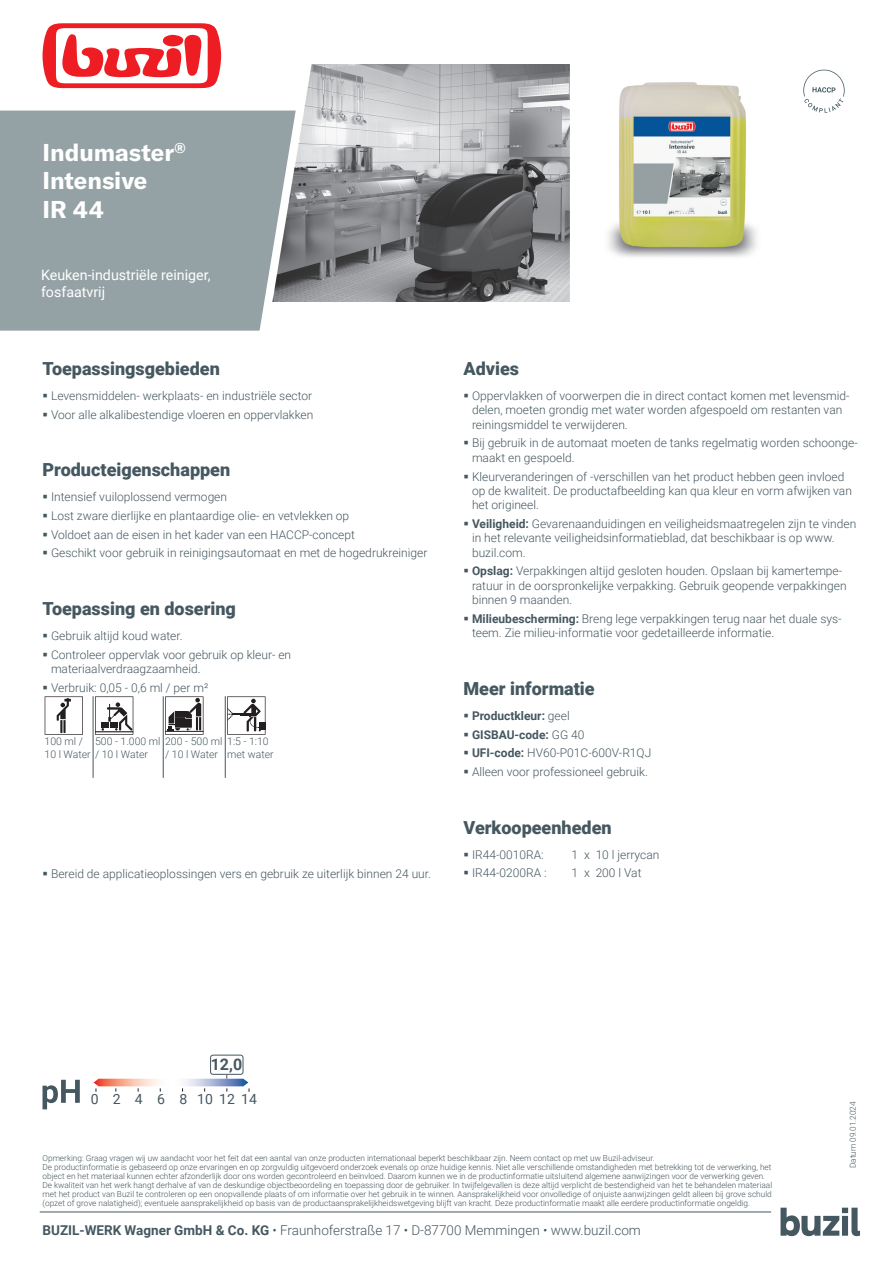
<style>
.page{position:relative;width:893px;height:1263px;background:#fff}
.page>*{position:absolute;margin:0;border:0;box-sizing:border-box;transform-origin:0 0}
.t1{font:700 24px/28.8px "GT America LCG";color:#fff}
.t2{font:900 18px "Roboto";color:#455760}
.t3{font:700 16.05px "Roboto";color:#455760}
.t4{font:14.25px/17.1px "Roboto";color:#fff}
.t5{font:13.95px "Roboto";color:#455760}
.t6{font:300 13.5px "Roboto";color:#455760}
.t7{font:300 12px/14.4px "Roboto";color:#455760}
.t8{font:700 12px "Roboto";color:#455760}
.t9{font:300 10.5px/12.6px "Roboto";color:#455760}
.t10{font:300 8.25px/9px "Roboto";color:#455760}
.s1{font-weight:700}
.s2{font-weight:300}
</style>
<div class="page">
<img style="left:269px;top:64px;width:300px;height:238px">
<svg style="left:803px;top:69px;width:42px;height:44px"></svg>
<svg style="left:43px;top:23px;width:178px;height:65px"></svg>
<div style="left:0;top:111px;width:296px;height:220px;background:#95a2a5"></div>
<svg style="left:45px;top:696px;width:38px;height:39px"></svg>
<svg style="left:95px;top:696px;width:38px;height:39px"></svg>
<hr style="left:93px;top:696px;width:1px;height:82px;background:#455760">
<svg style="left:165px;top:696px;width:38px;height:39px"></svg>
<hr style="left:163px;top:696px;width:1px;height:82px;background:#455760">
<svg style="left:227px;top:696px;width:39px;height:39px"></svg>
<hr style="left:225px;top:696px;width:1px;height:82px;background:#455760">
<hr style="left:40px;top:1212px;width:731px;height:1px;background:#455760">
<svg style="left:780px;top:1208px;width:80px;height:28px"></svg>
<img style="left:608px;top:82px;width:149px;height:175px">
<svg style="left:43px;top:1080px;width:37px;height:29px"></svg>
<svg style="left:94px;top:1075px;width:156px;height:17px"></svg>
<div style="left:210px;top:1054px;width:34px;height:21px;border:1px solid #455760;border-radius:2px"></div>
<h1 class="t1" style="left:43px;top:137px;width:145px">Indumaster<sup>®<br></sup>Intensive<br>IR 44</h1>
<p class="t4" style="left:41px;top:266px;width:171px">Keuken-industriële reiniger, fosfaatvrij</p>
<h2 class="t2" style="left:43px;top:356px;width:179px">Toepassingsgebieden</h2>
<p class="t7" style="left:43px;top:388px;width:271px">▪ Levensmiddelen- werkplaats- en industriële sector</p>
<p class="t7" style="left:43px;top:407px;width:272px">▪ Voor alle alkalibestendige vloeren en oppervlakken</p>
<h2 class="t2" style="left:43px;top:457px;width:189px">Producteigenschappen</h2>
<p class="t7" style="left:43px;top:489px;width:186px">▪ Intensief vuiloplossend vermogen</p>
<p class="t7" style="left:43px;top:508px;width:308px">▪ Lost zware dierlijke en plantaardige olie- en vetvlekken op</p>
<p class="t7" style="left:43px;top:527px;width:314px">▪ Voldoet aan de eisen in het kader van een HACCP-concept</p>
<p class="t7" style="left:43px;top:545px;width:386px">▪ Geschikt voor gebruik in reinigingsautomaat en met de hogedrukreiniger</p>
<h2 class="t2" style="left:43px;top:596px;width:195px">Toepassing en dosering</h2>
<p class="t7" style="left:43px;top:628px;width:142px">▪ Gebruik altijd koud water.</p>
<p class="t7" style="left:51px;top:647px;width:242px;text-indent:-9px">▪ Controleer oppervlak voor gebruik op kleur- en materiaalverdraagzaamheid.</p>
<p class="t7" style="left:43px;top:680px;width:167px">▪ Verbruik: 0,05 - 0,6 ml / per m²</p>
<p class="t9" style="left:45px;top:735px;width:105px">100 ml /<br>10 l Water / 10 l Water</p>
<p class="t9" style="left:165px;top:735px;width:59px;text-indent:-70px">500 - 1.000 ml 200 - 500 ml / 10 l Water</p>
<p class="t9" style="left:227px;top:735px;width:48px">1:5 - 1:10 met water</p>
<p class="t7" style="left:43px;top:866px;width:390px">▪ Bereid de applicatieoplossingen vers en gebruik ze uiterlijk binnen 24 uur.</p>
<h2 class="t2" style="left:463px;top:356px;width:57px">Advies</h2>
<p class="t7" style="left:472px;top:388px;width:379px;text-indent:-9px">▪ Oppervlakken of voorwerpen die in direct contact komen met levensmid&shy;delen, moeten grondig met water worden afgespoeld om restanten van reiningsmiddel te verwijderen.</p>
<p class="t7" style="left:472px;top:435px;width:387px;text-indent:-9px">▪ Bij gebruik in de automaat moeten de tanks regelmatig worden schoonge&shy;maakt en gespoeld.</p>
<p class="t7" style="left:472px;top:469px;width:381px;text-indent:-9px">▪ Kleurveranderingen of -verschillen van het product hebben geen invloed op de kwaliteit. De productafbeelding kan qua kleur en vorm afwijken van het origineel.</p>
<p class="t7" style="left:472px;top:516px;width:386px;text-indent:-9px">▪ <span class="s1">Veiligheid:</span> Gevarenaanduidingen en veiligheidsmaatregelen zijn te vinden in het relevante veiligheidsinformatieblad, dat beschikbaar is op www. buzil.com.</p>
<p class="t7" style="left:472px;top:563px;width:376px;text-indent:-9px">▪ <span class="s1">Opslag:</span> Verpakkingen altijd gesloten houden. Opslaan bij kamertempe&shy;ratuur in de oorspronkelijke verpakking. Gebruik geopende verpakkingen binnen 9 maanden.</p>
<p class="t7" style="left:472px;top:611px;width:371px;text-indent:-9px">▪ <span class="s1">Milieubescherming:</span> Breng lege verpakkingen terug naar het duale sys&shy;teem. Zie milieu-informatie voor gedetailleerde informatie.</p>
<h2 class="t2" style="left:463px;top:676px;width:133px">Meer informatie</h2>
<p class="t8" style="left:463px;top:707px;width:108px">▪ Productkleur: <span class="s2">geel</span></p>
<p class="t8" style="left:463px;top:726px;width:122px">▪ GISBAU-code: <span class="s2">GG 40</span></p>
<p class="t7" style="left:463px;top:745px;width:189px">▪ <span class="s1">UFI-code:</span> HV60-P01C-600V-R1QJ</p>
<p class="t7" style="left:463px;top:764px;width:186px">▪ Alleen voor professioneel gebruik.</p>
<h2 class="t2" style="left:463px;top:815px;width:150px">Verkoopeenheden</h2>
<p class="t7" style="left:463px;top:847px;width:82px">▪ IR44-0010RA:</p>
<p class="t7" style="left:571px;top:847px;width:89px">1 x 10 l jerrycan</p>
<p class="t7" style="left:463px;top:865px;width:85px">▪ IR44-0200RA :</p>
<p class="t7" style="left:571px;top:865px;width:72px">1 x 200 l Vat</p>
<h3 class="t3" style="left:211px;top:1052px;width:33px">12,0</h3>
<p class="t5" style="left:91px;top:1089px;width:168px">0 2 4 6 8 101214</p>
<p class="t10" style="left:43px;top:1153px;width:731px">Opmerking: Graag vragen wij uw aandacht voor het feit dat een aantal van onze producten internationaal beperkt beschikbaar zijn. Neem contact op met uw Buzil-adviseur.<br>De productinformatie is gebaseerd op onze ervaringen en op zorgvuldig uitgevoerd onderzoek evenals op onze huidige kennis. Niet alle verschillende omstandigheden met betrekking tot de verwerking, het object en het materiaal kunnen echter afzonderlijk door ons worden gecontroleerd en beïnvloed. Daarom kunnen we in de productinformatie uitsluitend algemene aanwijzingen voor de verwerking geven.<br>De kwaliteit van het werk hangt derhalve af van de deskundige objectbeoordeling en toepassing door de gebruiker. In twijfelgevallen is deze altijd verplicht de bestendigheid van het te behandelen materiaal met het product van Buzil te controleren op een onopvallende plaats of om informatie over het gebruik in te winnen. Aansprakelijkheid voor onvolledige of onjuiste aanwijzingen geldt alleen bij grove schuld (opzet of grove nalatigheid); eventuele aansprakelijkheid op basis van de productaansprakelijkheidswetgeving blijft van kracht. Deze productinformatie maakt alle eerdere productinformatie ongeldig.</p>
<p class="t6" style="left:43px;top:1221px;width:600px"><span class="s1">BUZIL-WERK Wagner GmbH &amp; Co. KG</span> • Fraunhoferstraße 17 • D-87700 Memmingen • www.buzil.com</p>
<p class="t10" style="left:848px;top:1168px;width:68px;rotate:-90deg">Datum 09.01.2024</p>
</div>
